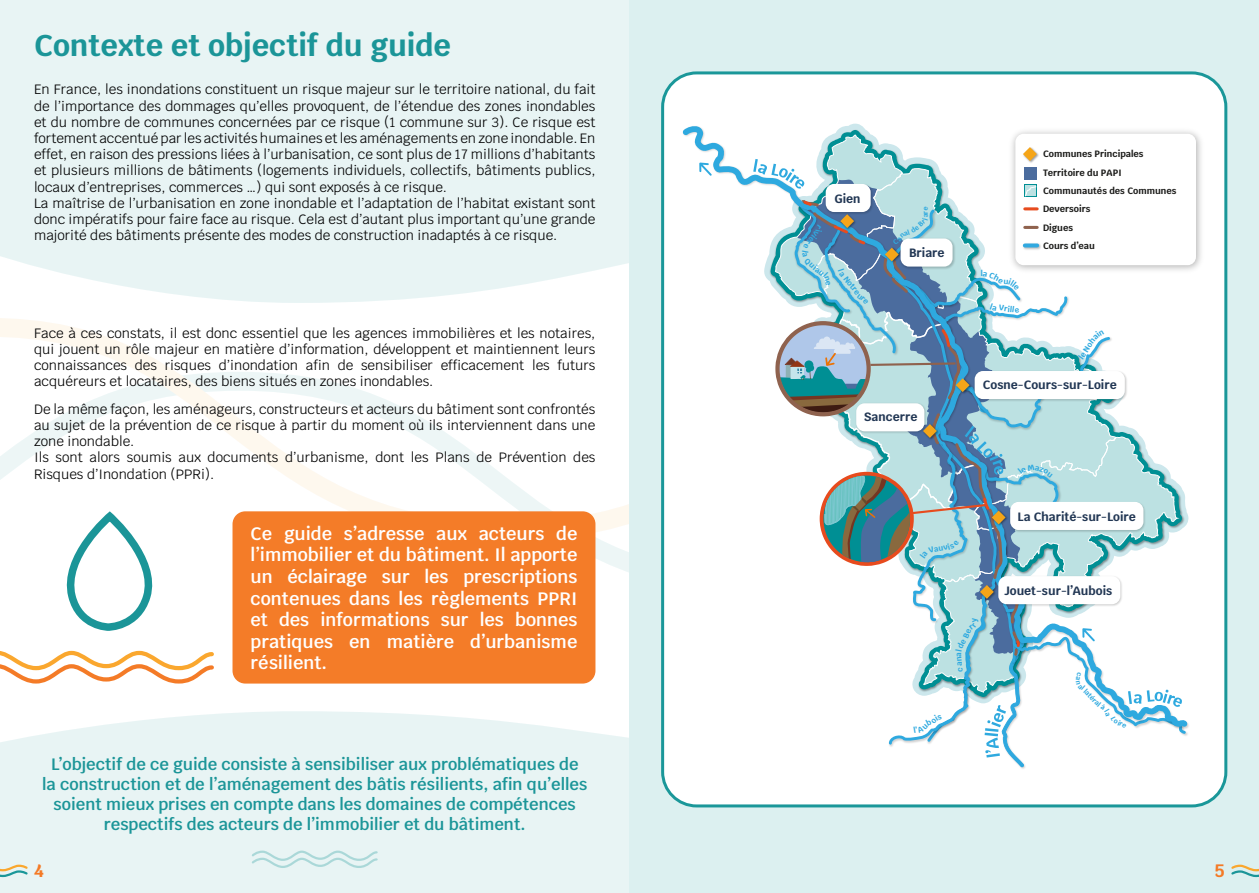
<style>
.page{position:relative;width:1259px;height:893px;background:#fff}
.page>*{position:absolute;margin:0;border:0;box-sizing:border-box;transform-origin:0 0}
.t1{font:700 30px "Krub";color:#1b9598}
.t2{font:600 18px/21.6px "Krub";color:#fff;text-align:justify}
.t3{font:700 18px "Krub";color:#f47a26}
.t4{font:600 16.5px/19.8px "Krub";color:#1b9598;text-align:center}
.t5{font:13.5px/16.2px "Krub";color:#000001;text-align:justify}
.t6{font:700 12px "Krub";color:#223754}
.t7{font:700 9.15px/18.5px "Krub";color:#1d1d1b}
.t8{font:700 7.8px "Krub";color:#2ea9df}
</style>
<div class="page">
<div style="left:0;top:0;width:629px;height:303px;background:#e8f4f4"></div>
<svg style="left:0;top:318px;width:629px;height:232px"></svg>
<div style="left:0;top:711px;width:629px;height:182px;background:#e8f4f4"></div>
<div style="left:629px;top:0;width:630px;height:893px;background:#dcf0f0"></div>
<svg style="left:0;top:650px;width:214px;height:34px"></svg>
<svg style="left:62px;top:509px;width:105px;height:122px"></svg>
<div style="left:662px;top:73px;width:563px;height:733px;background:#fff;border-radius:34px"></div>
<svg style="left:682px;top:125px;width:505px;height:602px"></svg>
<svg style="left:699px;top:163px;width:13px;height:13px"></svg>
<img style="left:1005px;top:125px;width:196px;height:152px">
<div style="left:1015px;top:134px;width:181px;height:131px;background:#fff;border-radius:8px"></div>
<div style="left:661px;top:71px;width:566px;height:736px;border:3px solid #1a9799;border-radius:34px"></div>
<svg style="left:1231px;top:864px;width:28px;height:14px"></svg>
<svg style="left:0;top:863px;width:29px;height:15px"></svg>
<svg style="left:251px;top:849px;width:128px;height:20px;background:#d9eded"></svg>
<div style="left:232px;top:511px;width:363px;height:173px;background:#f47c28;border-radius:13px"></div>
<svg style="left:753px;top:135px;width:429px;height:633px"></svg>
<p class="t1" style="left:34px;top:28px;width:418px">Contexte et objectif du guide</p>
<p class="t5" style="left:34px;top:82px;width:563px">En France, les inondations constituent un risque majeur sur le territoire national, du fait de l’importance des dommages qu’elles provoquent, de l’étendue des zones inondables et du nombre de communes concernées par ce risque (1 commune sur 3). Ce risque est fortement accentué par les activités humaines et les aménagements en zone inondable. En effet, en raison des pressions liées à l’urbanisation, ce sont plus de 17 millions d’habitants et plusieurs millions de bâtiments (logements individuels, collectifs, bâtiments publics, locaux d’entreprises, commerces …) qui sont exposés à ce risque.</p>
<p class="t5" style="left:34px;top:195px;width:563px">La maîtrise de l’urbanisation en zone inondable et l’adaptation de l’habitat existant sont donc impératifs pour faire face au risque. Cela est d’autant plus important qu’une grande majorité des bâtiments présente des modes de construction inadaptés à ce risque.</p>
<p class="t5" style="left:34px;top:325px;width:563px">Face à ces constats, il est donc essentiel que les agences immobilières et les notaires, qui jouent un rôle majeur en matière d’information, développent et maintiennent leurs connaissances des risques d’inondation afin de sensibiliser efficacement les futurs acquéreurs et locataires, des biens situés en zones inondables.</p>
<p class="t5" style="left:34px;top:401px;width:563px">De la même façon, les aménageurs, constructeurs et acteurs du bâtiment sont confrontés</p>
<p class="t5" style="left:34px;top:417px;width:563px">au sujet de la prévention de ce risque à partir du moment où ils interviennent dans une zone inondable.</p>
<p class="t5" style="left:34px;top:450px;width:563px">Ils sont alors soumis aux documents d’urbanisme, dont les Plans de Prévention des<br>Risques d’Inondation (PPRi).</p>
<p class="t2" style="left:251px;top:523px;width:328px">Ce guide s’adresse aux acteurs de l’immobilier et du bâtiment. Il apporte un éclairage sur les prescriptions contenues dans les règlements PPRI et des informations sur les bonnes pratiques en matière d’urbanisme résilient.</p>
<p class="t4" style="left:42px;top:755px;width:546px">L’objectif de ce guide consiste à sensibiliser aux problématiques de la construction et de l’aménagement des bâtis résilients, afin qu’elles soient mieux prises en compte dans les domaines de compétences respectifs des acteurs de l’immobilier et du bâtiment.</p>
<p class="t6" style="left:834px;top:191px;width:28px">Gien</p>
<p class="t6" style="left:909px;top:246px;width:37px">Briare</p>
<p class="t8" style="left:980px;top:269px;width:4px">l</p>
<p class="t7" style="left:1043px;top:145px;width:135px">Communes Principales<br>Territoire du PAPI<br>Communautés des Communes<br>Deversoirs<br>Digues<br>Cours d’eau</p>
<p class="t6" style="left:864px;top:410px;width:55px">Sancerre</p>
<p class="t6" style="left:983px;top:378px;width:135px">Cosne-Cours-sur-Loire</p>
<p class="t6" style="left:1017px;top:509px;width:120px">La Charité-sur-Loire</p>
<p class="t6" style="left:1004px;top:583px;width:109px">Jouet-sur-l’Aubois</p>
<p class="t3" style="left:34px;top:860px;width:11px">4</p>
<p class="t3" style="left:1215px;top:860px;width:12px">5</p>
</div>
